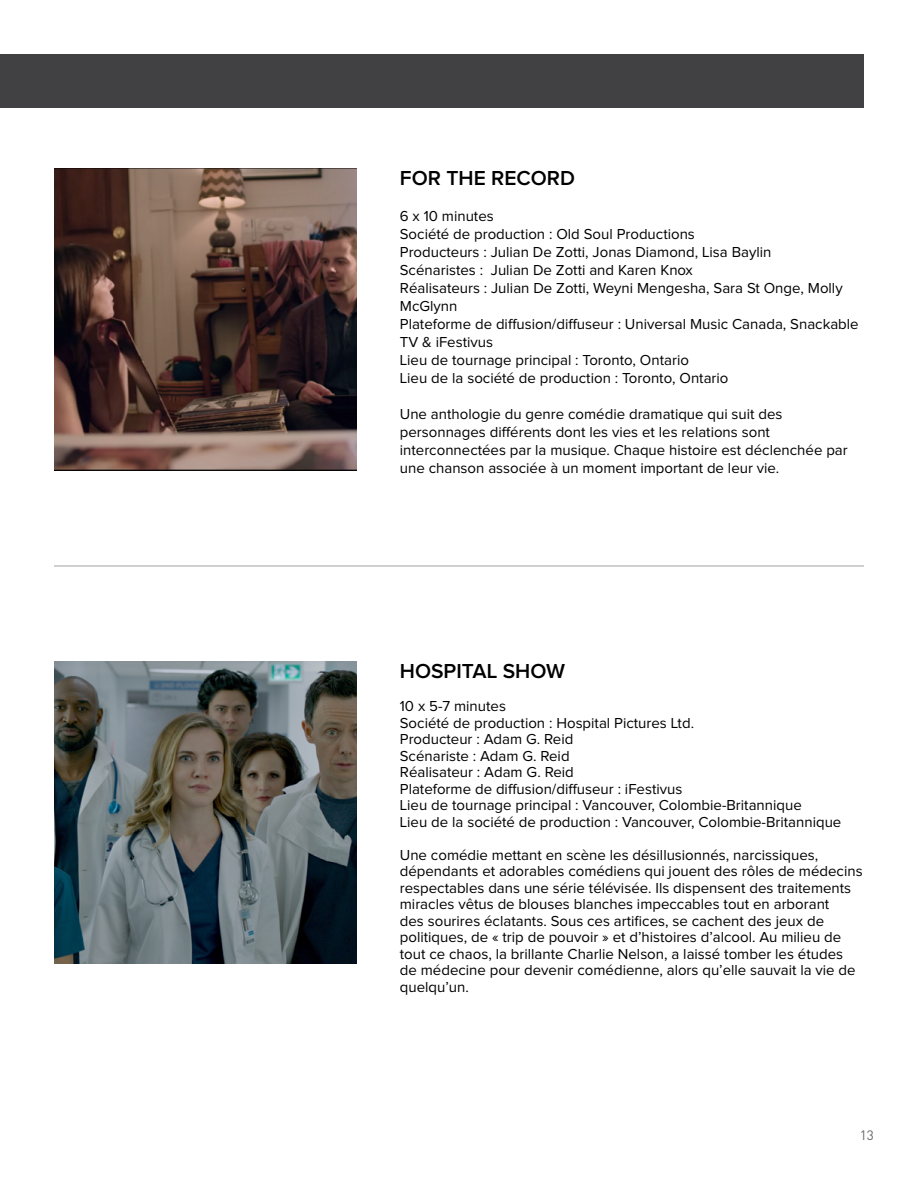
<style>
.page{position:relative;width:918px;height:1188px;background:#fff}
.page>*{position:absolute;margin:0;border:0;box-sizing:border-box;transform-origin:0 0}
.t1{font:600 21px "Proxima Nova";color:#000}
.t2{font:15px/16.5px "Proxima Nova";color:#000}
.t3{font:13.5px "DIN Pro";color:#656668}
</style>
<div class="page">
<hr style="left:54px;top:565px;width:810px;height:2px;background:#000">
<img style="left:54px;top:168px;width:302px;height:302px">
<img style="left:54px;top:662px;width:302px;height:302px">
<div style="left:0;top:54px;width:864px;height:54px;background:#414042"></div>
<h1 class="t1" style="left:400px;top:168px;width:177px">FOR THE RECORD</h1>
<p class="t2" style="left:400px;top:207px;width:460px;line-height:18px">6 x 10 minutes<br>Société de production : Old Soul Productions<br>Producteurs : Julian De Zotti, Jonas Diamond, Lisa Baylin<br>Scénaristes : Julian De Zotti and Karen Knox<br>Réalisateurs : Julian De Zotti, Weyni Mengesha, Sara St Onge, Molly McGlynn<br>Plateforme de diffusion/diffuseur : Universal Music Canada, Snackable TV &amp; iFestivus<br>Lieu de tournage principal : Toronto, Ontario<br>Lieu de la société de production : Toronto, Ontario</p>
<p class="t2" style="left:400px;top:405px;width:449px;line-height:18px">Une anthologie du genre comédie dramatique qui suit des personnages différents dont les vies et les relations sont interconnectées par la musique. Chaque histoire est déclenchée par une chanson associée à un moment important de leur vie.</p>
<h1 class="t1" style="left:400px;top:662px;width:167px">HOSPITAL SHOW</h1>
<p class="t2" style="left:400px;top:699px;width:443px">10 x 5-7 minutes<br>Société de production : Hospital Pictures Ltd.<br>Producteur : Adam G. Reid<br>Scénariste : Adam G. Reid<br>Réalisateur : Adam G. Reid<br>Plateforme de diffusion/diffuseur : iFestivus<br>Lieu de tournage principal : Vancouver, Colombie-Britannique<br>Lieu de la société de production : Vancouver, Colombie-Britannique</p>
<p class="t2" style="left:400px;top:847px;width:464px">Une comédie mettant en scène les désillusionnés, narcissiques, dépendants et adorables comédiens qui jouent des rôles de médecins respectables dans une série télévisée. Ils dispensent des traitements miracles vêtus de blouses blanches impeccables tout en arborant<br>des sourires éclatants. Sous ces artifices, se cachent des jeux de politiques, de « trip de pouvoir » et d’histoires d’alcool. Au milieu de tout ce chaos, la brillante Charlie Nelson, a laissé tomber les études de médecine pour devenir comédienne, alors qu’elle sauvait la vie de quelqu’un.</p>
<p class="t3" style="left:860px;top:1126px;width:16px">13</p>
</div>
